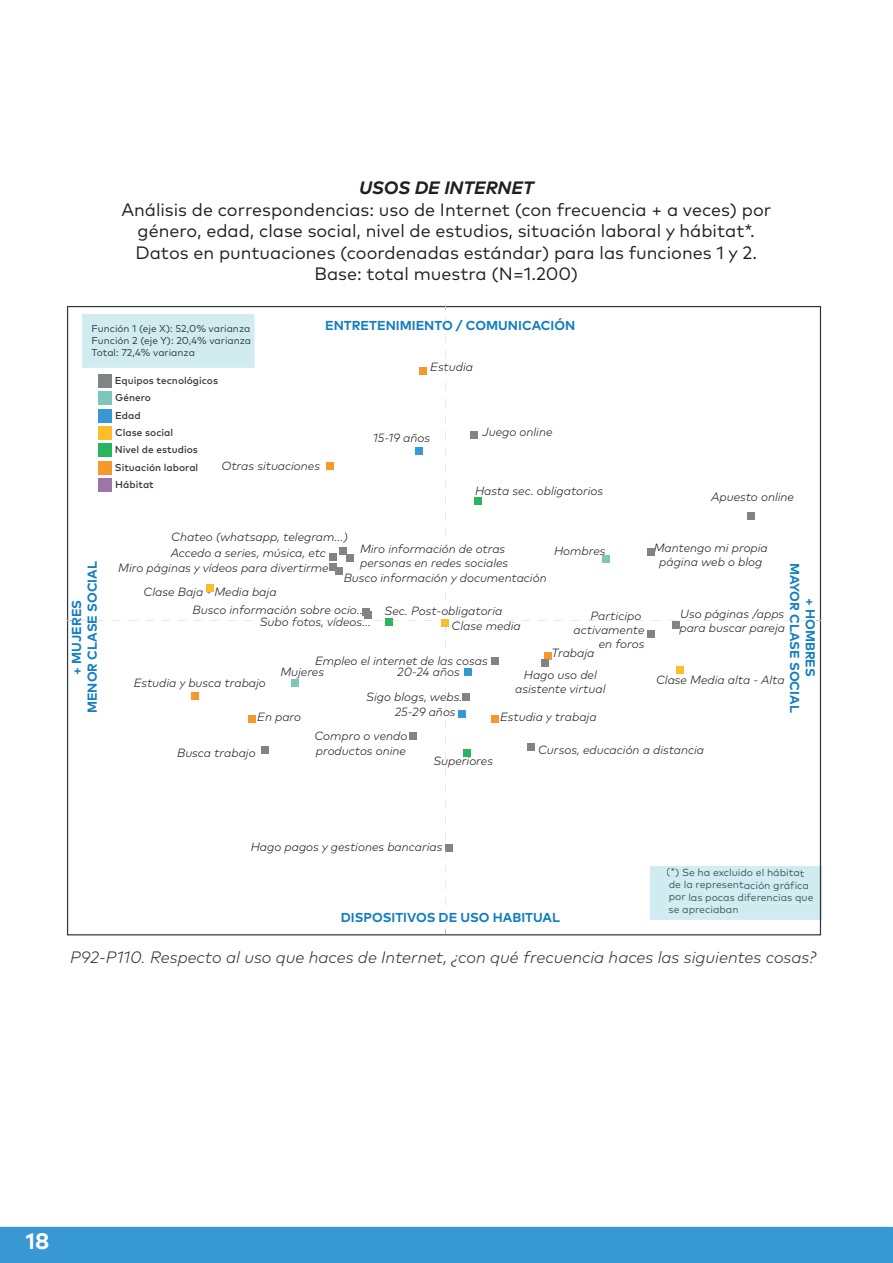
<style>
.page{position:relative;width:893px;height:1263px;background:#fff}
.page>*{position:absolute;margin:0;border:0;box-sizing:border-box;transform-origin:0 0}
.t1{font:700 22.5px "Mark Pro";color:#fff}
.t2{font:18px/21.5px "Mark Pro";color:#231f20;text-align:center}
.t3{font:italic 700 18px "Mark Pro";color:#231f20}
.t4{font:italic 300 16.5px "Mark Pro";color:#33373a}
.t5{font:700 12.9px/15.6px "Mark Pro";color:#127dc1;text-align:center}
.t6{font:italic 300 12px/14.4px "Mark Pro";color:#231f20}
.t7{font:10.35px/12.3px "Mark Pro";letter-spacing:-.01em;color:#33373a}
.t8{font:500 10.05px/17.4px "Mark Pro";color:#33373a}
.t9{font:10.05px/12px "Mark Pro";color:#33373a;text-align:justify}
</style>
<div class="page">
<div style="left:0;top:1227px;width:893px;height:36px;background:#3798d4"></div>
<svg style="left:67px;top:306px;width:754px;height:629px"></svg>
<div style="left:544px;top:652px;width:7px;height:7px;background:#f7982c"></div>
<div style="left:491px;top:715px;width:8px;height:7px;background:#f7982c"></div>
<div style="left:420px;top:367px;width:7px;height:7px;background:#f7982c"></div>
<div style="left:192px;top:692px;width:7px;height:8px;background:#f7982c"></div>
<div style="left:248px;top:716px;width:7px;height:7px;background:#f7982c"></div>
<div style="left:326px;top:463px;width:7px;height:7px;background:#f7982c"></div>
<div style="left:474px;top:498px;width:7px;height:7px;background:#2bb45f"></div>
<div style="left:385px;top:618px;width:8px;height:7px;background:#2bb45f"></div>
<div style="left:463px;top:749px;width:8px;height:7px;background:#2bb45f"></div>
<div style="left:676px;top:667px;width:7px;height:7px;background:#fdbd28"></div>
<div style="left:207px;top:585px;width:7px;height:7px;background:#fdbd28"></div>
<div style="left:415px;top:447px;width:8px;height:7px;background:#3798d4"></div>
<div style="left:464px;top:668px;width:8px;height:8px;background:#3798d4"></div>
<div style="left:458px;top:710px;width:7px;height:8px;background:#3798d4"></div>
<div style="left:602px;top:556px;width:8px;height:7px;background:#7fc6ba"></div>
<div style="left:291px;top:679px;width:7px;height:7px;background:#7fc6ba"></div>
<div style="left:330px;top:564px;width:7px;height:7px;background:#818486"></div>
<div style="left:335px;top:568px;width:8px;height:7px;background:#818486"></div>
<div style="left:527px;top:743px;width:7px;height:7px;background:#818486"></div>
<div style="left:261px;top:747px;width:7px;height:7px;background:#818486"></div>
<div style="left:362px;top:608px;width:7px;height:7px;background:#818486"></div>
<div style="left:347px;top:555px;width:7px;height:7px;background:#818486"></div>
<div style="left:446px;top:844px;width:7px;height:7px;background:#818486"></div>
<div style="left:409px;top:732px;width:7px;height:7px;background:#818486"></div>
<div style="left:340px;top:547px;width:7px;height:8px;background:#818486"></div>
<div style="left:364px;top:611px;width:7px;height:7px;background:#818486"></div>
<div style="left:463px;top:694px;width:7px;height:7px;background:#818486"></div>
<div style="left:647px;top:548px;width:7px;height:7px;background:#818486"></div>
<div style="left:648px;top:631px;width:7px;height:7px;background:#818486"></div>
<div style="left:470px;top:431px;width:8px;height:7px;background:#818486"></div>
<div style="left:748px;top:513px;width:7px;height:7px;background:#818486"></div>
<div style="left:330px;top:554px;width:7px;height:7px;background:#818486"></div>
<div style="left:672px;top:621px;width:8px;height:8px;background:#818486"></div>
<div style="left:491px;top:657px;width:8px;height:7px;background:#818486"></div>
<div style="left:541px;top:660px;width:7px;height:7px;background:#818486"></div>
<svg style="left:440px;top:608px;width:8px;height:24px"></svg>
<h2 class="t3" style="left:359px;top:174px;width:176px">USOS DE INTERNET</h2>
<p class="t2" style="left:121px;top:197px;width:651px">Análisis de correspondencias: uso de Internet (con frecuencia + a veces) por género, edad, clase social, nivel de estudios, situación laboral y hábitat*.<br>Datos en puntuaciones (coordenadas estándar) para las funciones 1 y 2.<br>Base: total muestra (N=1.200)</p>
<p class="t5" style="left:325px;top:317px;width:252px">ENTRETENIMIENTO / COMUNICACIÓN</p>
<p class="t9" style="left:92px;top:322px;width:161px">Función 1 (eje X): 52,0% varianza Función 2 (eje Y): 20,4% varianza Total: 72,4% varianza</p>
<p class="t8" style="left:115px;top:388px;width:85px">Género<br>Edad<br>Clase social<br>Nivel de estudios<br>Situación laboral</p>
<p class="t8" style="left:115px;top:474px;width:40px">Hábitat</p>
<p class="t6" style="left:430px;top:359px;width:44px">Estudia</p>
<p class="t8" style="left:115px;top:371px;width:105px">Equipos tecnológicos</p>
<p class="t6" style="left:482px;top:424px;width:72px">Juego online</p>
<p class="t6" style="left:373px;top:429px;width:59px">15-19 años</p>
<p class="t6" style="left:221px;top:457px;width:100px">Otras situaciones</p>
<p class="t6" style="left:475px;top:482px;width:130px">Hasta sec. obligatorios</p>
<p class="t6" style="left:711px;top:489px;width:84px">Apuesto online</p>
<p class="t6" style="left:654px;top:539px;width:116px;text-align:center">Mantengo mi propia página web o blog</p>
<p class="t6" style="left:171px;top:528px;width:179px">Chateo (whatsapp, telegram...)</p>
<p class="t6" style="left:360px;top:540px;width:150px">Miro información de otras personas en redes sociales</p>
<p class="t6" style="left:554px;top:542px;width:53px">Hombres</p>
<p class="t6" style="left:171px;top:545px;width:157px">Accedo a series, música, etc</p>
<p class="t5" style="left:68px;top:713px;width:153px;rotate:-90deg">+ MUJERES<br>MENOR CLASE SOCIAL</p>
<p class="t6" style="left:144px;top:555px;width:186px;line-height:23.9px;text-indent:-25px">Miro páginas y vídeos para divertirme<br>Clase Baja - Media baja</p>
<p class="t5" style="left:819px;top:562px;width:151px;rotate:90deg">+ HOMBRES<br>MAYOR CLASE SOCIAL</p>
<p class="t6" style="left:344px;top:570px;width:205px">Busco información y documentación</p>
<p class="t6" style="left:193px;top:602px;width:175px">Busco información sobre ocio...</p>
<p class="t6" style="left:385px;top:602px;width:119px">Sec. Post-obligatoria</p>
<p class="t6" style="left:679px;top:606px;width:107px">Uso páginas /apps para buscar pareja</p>
<p class="t6" style="left:573px;top:607px;width:72px;text-align:right">Participo activamente en foros</p>
<p class="t6" style="left:260px;top:614px;width:113px">Subo fotos, vídeos...</p>
<p class="t6" style="left:452px;top:617px;width:71px">Clase media</p>
<p class="t6" style="left:551px;top:645px;width:44px">Trabaja</p>
<p class="t6" style="left:315px;top:652px;width:174px">Empleo el internet de las cosas</p>
<p class="t6" style="left:366px;top:689px;width:104px">Sigo blogs, webs...</p>
<p class="t6" style="left:397px;top:663px;width:64px">20-24 años</p>
<p class="t6" style="left:280px;top:663px;width:45px">Mujeres</p>
<p class="t6" style="left:515px;top:666px;width:92px;text-align:center">Hago uso del asistente virtual</p>
<p class="t6" style="left:656px;top:671px;width:130px">Clase Media alta - Alta</p>
<p class="t6" style="left:134px;top:674px;width:134px">Estudia y busca trabajo</p>
<p class="t6" style="left:395px;top:704px;width:62px">25-29 años</p>
<p class="t6" style="left:500px;top:708px;width:98px">Estudia y trabaja</p>
<p class="t6" style="left:538px;top:742px;width:167px">Cursos, educación a distancia</p>
<p class="t6" style="left:257px;top:708px;width:45px">En paro</p>
<p class="t6" style="left:314px;top:728px;width:94px">Compro o vendo productos onine</p>
<p class="t6" style="left:177px;top:744px;width:80px">Busca trabajo</p>
<p class="t6" style="left:433px;top:753px;width:61px">Superiores</p>
<p class="t6" style="left:251px;top:839px;width:193px">Hago pagos y gestiones bancarias</p>
<p class="t5" style="left:341px;top:908px;width:221px">DISPOSITIVOS DE USO HABITUAL</p>
<p class="t7" style="left:666px;top:865px;width:149px">(*) Se ha excluido el hábitat de la representación gráfica por las pocas diferencias que se apreciaban</p>
<h3 class="t4" style="left:70px;top:945px;width:748px">P92-P110. Respecto al uso que haces de Internet, ¿con qué frecuencia haces las siguientes cosas?</h3>
<h1 class="t1" style="left:26px;top:1224px;width:25px">18</h1>
</div>
